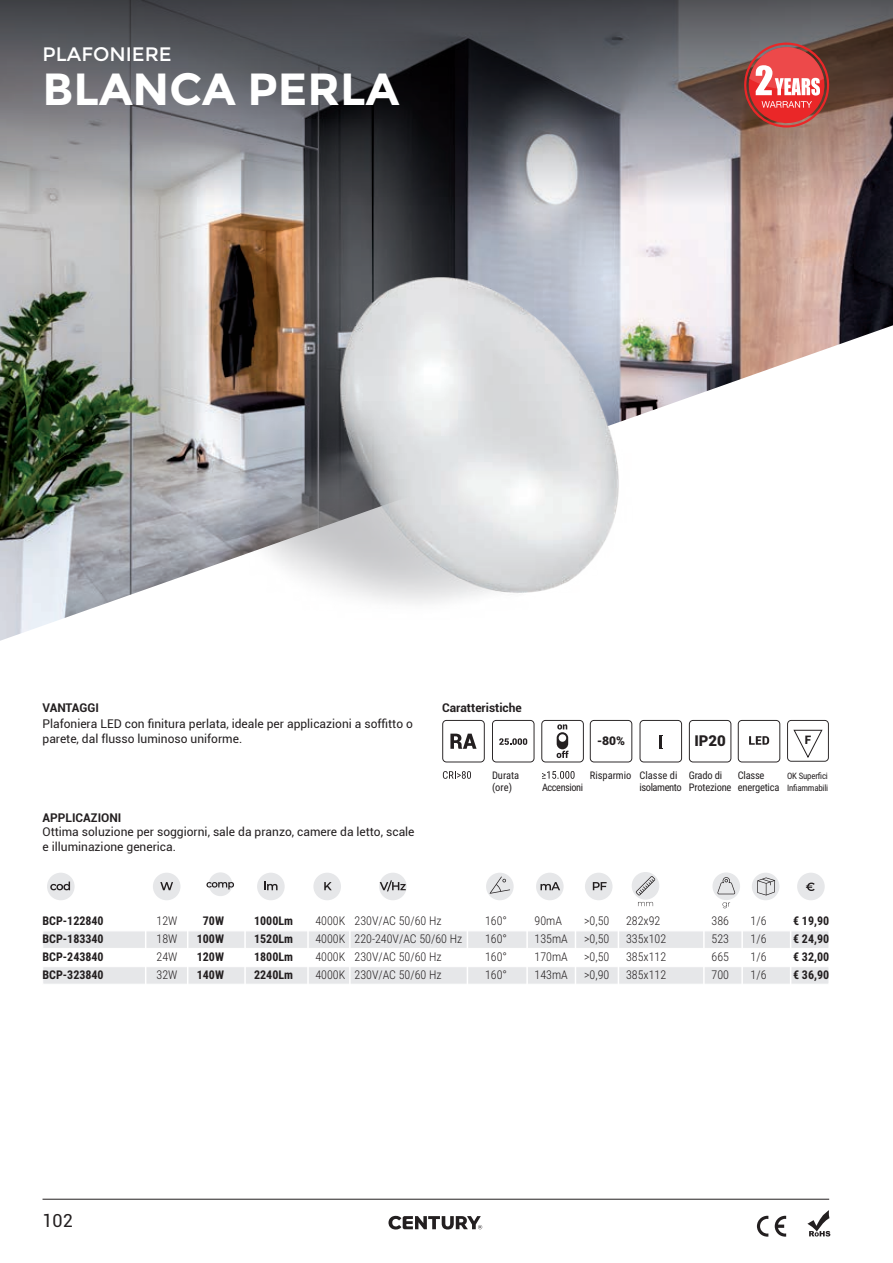
<style>
.page{position:relative;width:893px;height:1263px;background:#fff}
.page>*{position:absolute;margin:0;border:0;box-sizing:border-box;transform-origin:0 0}
.t1{font:700 45px "Montserrat";color:#fff}
.t2{font:19.5px "Montserrat";color:#fff}
.t3{font:18px "Roboto";color:#231f20}
.t4{font:900 15px "Roboto";color:#231f20}
.t5{font:300 12px "Roboto Condensed";color:#231f20}
.t6{font:12px/14.4px "Roboto";color:#231f20}
.t7{font:700 12px "Roboto Condensed";color:#231f20}
.t8{font:700 12px "Roboto";color:#231f20}
.t9{font:900 12px "Roboto";color:#231f20}
.t10{font:900 11.85px "Roboto";color:#231f20}
.t11{font:10.5px/12.6px "Roboto Condensed";letter-spacing:-.02em;color:#231f20}
.t12{font:10.5px/12.6px "Roboto Condensed";color:#231f20}
.t13{font:10.5px/12.6px "Roboto Condensed";letter-spacing:-.04em;color:#231f20}
.t14{font:10.35px "Roboto Condensed";letter-spacing:-.04em;color:#231f20}
.t15{font:8.85px/12.3px "Roboto Condensed";letter-spacing:-.02em;color:#231f20}
</style>
<div class="page">
<hr style="left:43px;top:1199px;width:786px;height:1px;background:#231f20">
<svg style="left:388px;top:1216px;width:94px;height:13px"></svg>
<svg style="left:757px;top:1216px;width:11px;height:20px"></svg>
<svg style="left:775px;top:1216px;width:11px;height:20px"></svg>
<svg style="left:807px;top:1210px;width:23px;height:26px"></svg>
<img style="left:0;top:249px;width:893px;height:392px">
<svg style="left:0;top:0;width:893px;height:249px;background:#737072"></svg>
<div style="left:43px;top:931px;width:786px;height:18px;background:#e6e7e9;border:1px solid #fff"></div>
<div style="left:43px;top:966px;width:786px;height:18px;background:#e6e7e9;border:1px solid #fff"></div>
<hr style="left:145px;top:916px;width:1px;height:260px;background:#fff">
<hr style="left:187px;top:916px;width:1px;height:260px;background:#fff">
<hr style="left:244px;top:916px;width:2px;height:260px;background:#fff">
<hr style="left:307px;top:916px;width:2px;height:260px;background:#fff">
<hr style="left:349px;top:916px;width:2px;height:260px;background:#fff">
<hr style="left:467px;top:916px;width:1px;height:260px;background:#fff">
<hr style="left:526px;top:916px;width:2px;height:260px;background:#fff">
<hr style="left:575px;top:916px;width:1px;height:260px;background:#fff">
<hr style="left:618px;top:916px;width:1px;height:260px;background:#fff">
<hr style="left:703px;top:916px;width:2px;height:260px;background:#fff">
<hr style="left:741px;top:916px;width:2px;height:260px;background:#fff">
<hr style="left:790px;top:916px;width:1px;height:260px;background:#fff">
<svg style="left:787px;top:720px;width:42px;height:42px"></svg>
<svg style="left:738px;top:720px;width:42px;height:42px"></svg>
<svg style="left:689px;top:720px;width:42px;height:42px"></svg>
<svg style="left:639px;top:720px;width:43px;height:42px"></svg>
<svg style="left:590px;top:720px;width:42px;height:42px"></svg>
<svg style="left:542px;top:771px;width:33px;height:8px"></svg>
<svg style="left:541px;top:720px;width:43px;height:42px"></svg>
<svg style="left:492px;top:720px;width:42px;height:42px"></svg>
<svg style="left:443px;top:771px;width:28px;height:8px"></svg>
<svg style="left:442px;top:720px;width:43px;height:42px"></svg>
<img style="left:216px;top:264px;width:439px;height:356px">
<svg style="left:744px;top:43px;width:85px;height:85px;background:#c85a58"></svg>
<div style="left:47px;top:873px;width:28px;height:27px;background:#e6e7e9;border-radius:50%"></div>
<svg style="left:50px;top:881px;width:20px;height:9px"></svg>
<div style="left:153px;top:873px;width:27px;height:27px;background:#e6e7e9;border-radius:50%"></div>
<svg style="left:160px;top:882px;width:13px;height:8px"></svg>
<div style="left:209px;top:872px;width:23px;height:24px;background:#e6e7e9;border-radius:50%"></div>
<svg style="left:206px;top:882px;width:28px;height:7px"></svg>
<div style="left:257px;top:873px;width:28px;height:27px;background:#e6e7e9;border-radius:50%"></div>
<svg style="left:264px;top:881px;width:14px;height:9px"></svg>
<div style="left:313px;top:873px;width:28px;height:27px;background:#e6e7e9;border-radius:50%"></div>
<svg style="left:324px;top:882px;width:8px;height:8px"></svg>
<div style="left:379px;top:873px;width:28px;height:27px;background:#e6e7e9;border-radius:50%"></div>
<svg style="left:380px;top:880px;width:26px;height:11px"></svg>
<div style="left:486px;top:873px;width:28px;height:27px;background:#e6e7e9;border-radius:50%"></div>
<svg style="left:490px;top:876px;width:20px;height:18px"></svg>
<div style="left:536px;top:873px;width:28px;height:27px;background:#e6e7e9;border-radius:50%"></div>
<svg style="left:540px;top:882px;width:20px;height:8px"></svg>
<div style="left:585px;top:873px;width:27px;height:27px;background:#e6e7e9;border-radius:50%"></div>
<svg style="left:593px;top:882px;width:14px;height:8px"></svg>
<svg style="left:638px;top:902px;width:15px;height:4px"></svg>
<div style="left:632px;top:872px;width:27px;height:27px;background:#e6e7e9;border-radius:50%"></div>
<svg style="left:636px;top:876px;width:19px;height:19px"></svg>
<div style="left:712px;top:872px;width:28px;height:28px;background:#e6e7e9;border-radius:50%"></div>
<svg style="left:722px;top:902px;width:8px;height:6px"></svg>
<svg style="left:717px;top:877px;width:18px;height:17px"></svg>
<div style="left:752px;top:873px;width:27px;height:27px;background:#e6e7e9;border-radius:50%"></div>
<svg style="left:757px;top:877px;width:18px;height:18px"></svg>
<div style="left:797px;top:873px;width:28px;height:27px;background:#e6e7e9;border-radius:50%"></div>
<svg style="left:806px;top:882px;width:9px;height:9px"></svg>
<h2 class="t2" style="left:43px;top:43px;width:131px">PLAFONIERE</h2>
<h1 class="t1" style="left:43px;top:62px;width:358px">BLANCA PERLA</h1>
<p class="t8" style="left:43px;top:701px;width:58px">VANTAGGI</p>
<p class="t8" style="left:442px;top:701px;width:81px">Caratteristiche</p>
<p class="t6" style="left:43px;top:717px;width:372px">Plafoniera LED con finitura perlata, ideale per applicazioni a soffitto o parete, dal flusso luminoso uniforme.</p>
<p class="t8" style="left:43px;top:811px;width:80px">APPLICAZIONI</p>
<p class="t6" style="left:43px;top:825px;width:374px">Ottima soluzione per soggiorni, sale da pranzo, camere da letto, scale e illuminazione generica.</p>
<p class="t12" style="left:492px;top:768px;width:29px">Durata (ore)</p>
<p class="t14" style="left:542px;top:780px;width:43px">Accensioni</p>
<p class="t9" style="left:597px;top:732px;width:29px">-80%</p>
<p class="t12" style="left:590px;top:768px;width:43px">Risparmio</p>
<p class="t13" style="left:639px;top:768px;width:44px">Classe di isolamento</p>
<p class="t4" style="left:694px;top:730px;width:33px">IP20</p>
<p class="t11" style="left:689px;top:768px;width:44px">Grado di<br>Protezione</p>
<p class="t11" style="left:738px;top:768px;width:43px">Classe energetica</p>
<p class="t10" style="left:805px;top:732px;width:8px">F</p>
<p class="t15" style="left:787px;top:769px;width:43px">OK Superfici<br>Infiammabili</p>
<p class="t7" style="left:43px;top:913px;width:63px">BCP-122840</p>
<p class="t5" style="left:157px;top:913px;width:22px">12W</p>
<p class="t7" style="left:203px;top:913px;width:23px">70W</p>
<p class="t7" style="left:254px;top:913px;width:40px">1000Lm</p>
<p class="t5" style="left:315px;top:913px;width:128px">4000K 230V/AC 50/60 Hz</p>
<p class="t5" style="left:485px;top:913px;width:24px">160°</p>
<p class="t5" style="left:535px;top:913px;width:29px">90mA</p>
<p class="t5" style="left:584px;top:913px;width:27px">&gt;0,50</p>
<p class="t5" style="left:626px;top:913px;width:36px">282x92</p>
<p class="t5" style="left:712px;top:913px;width:19px">386</p>
<p class="t5" style="left:751px;top:913px;width:17px">1/6</p>
<p class="t7" style="left:793px;top:913px;width:38px">€ 19,90</p>
<p class="t7" style="left:43px;top:931px;width:63px">BCP-183340</p>
<p class="t5" style="left:157px;top:931px;width:22px">18W</p>
<p class="t7" style="left:197px;top:931px;width:29px">100W</p>
<p class="t7" style="left:254px;top:931px;width:40px">1520Lm</p>
<p class="t5" style="left:315px;top:931px;width:148px">4000K 220-240V/AC 50/60 Hz</p>
<p class="t5" style="left:485px;top:931px;width:24px">160°</p>
<p class="t5" style="left:535px;top:931px;width:35px">135mA</p>
<p class="t5" style="left:584px;top:931px;width:27px">&gt;0,50</p>
<p class="t5" style="left:626px;top:931px;width:42px">335x102</p>
<p class="t5" style="left:712px;top:931px;width:19px">523</p>
<p class="t5" style="left:751px;top:931px;width:17px">1/6</p>
<p class="t7" style="left:793px;top:931px;width:38px">€ 24,90</p>
<p class="t7" style="left:43px;top:950px;width:63px">BCP-243840</p>
<p class="t5" style="left:157px;top:950px;width:22px">24W</p>
<p class="t7" style="left:197px;top:950px;width:29px">120W</p>
<p class="t7" style="left:254px;top:950px;width:40px">1800Lm</p>
<p class="t5" style="left:315px;top:950px;width:128px">4000K 230V/AC 50/60 Hz</p>
<p class="t5" style="left:485px;top:950px;width:24px">160°</p>
<p class="t5" style="left:535px;top:950px;width:35px">170mA</p>
<p class="t5" style="left:584px;top:950px;width:27px">&gt;0,50</p>
<p class="t5" style="left:626px;top:950px;width:42px">385x112</p>
<p class="t5" style="left:712px;top:950px;width:19px">665</p>
<p class="t5" style="left:751px;top:950px;width:17px">1/6</p>
<p class="t7" style="left:793px;top:950px;width:38px">€ 32,00</p>
<p class="t7" style="left:43px;top:968px;width:63px">BCP-323840</p>
<p class="t5" style="left:157px;top:968px;width:22px">32W</p>
<p class="t7" style="left:197px;top:968px;width:29px">140W</p>
<p class="t7" style="left:254px;top:968px;width:40px">2240Lm</p>
<p class="t5" style="left:315px;top:968px;width:128px">4000K 230V/AC 50/60 Hz</p>
<p class="t5" style="left:485px;top:968px;width:24px">160°</p>
<p class="t5" style="left:535px;top:968px;width:35px">143mA</p>
<p class="t5" style="left:584px;top:968px;width:27px">&gt;0,90</p>
<p class="t5" style="left:626px;top:968px;width:42px">385x112</p>
<p class="t5" style="left:712px;top:968px;width:19px">700</p>
<p class="t5" style="left:751px;top:968px;width:17px">1/6</p>
<p class="t7" style="left:793px;top:968px;width:38px">€ 36,90</p>
<h3 class="t3" style="left:43px;top:1210px;width:32px">102</h3>
</div>
